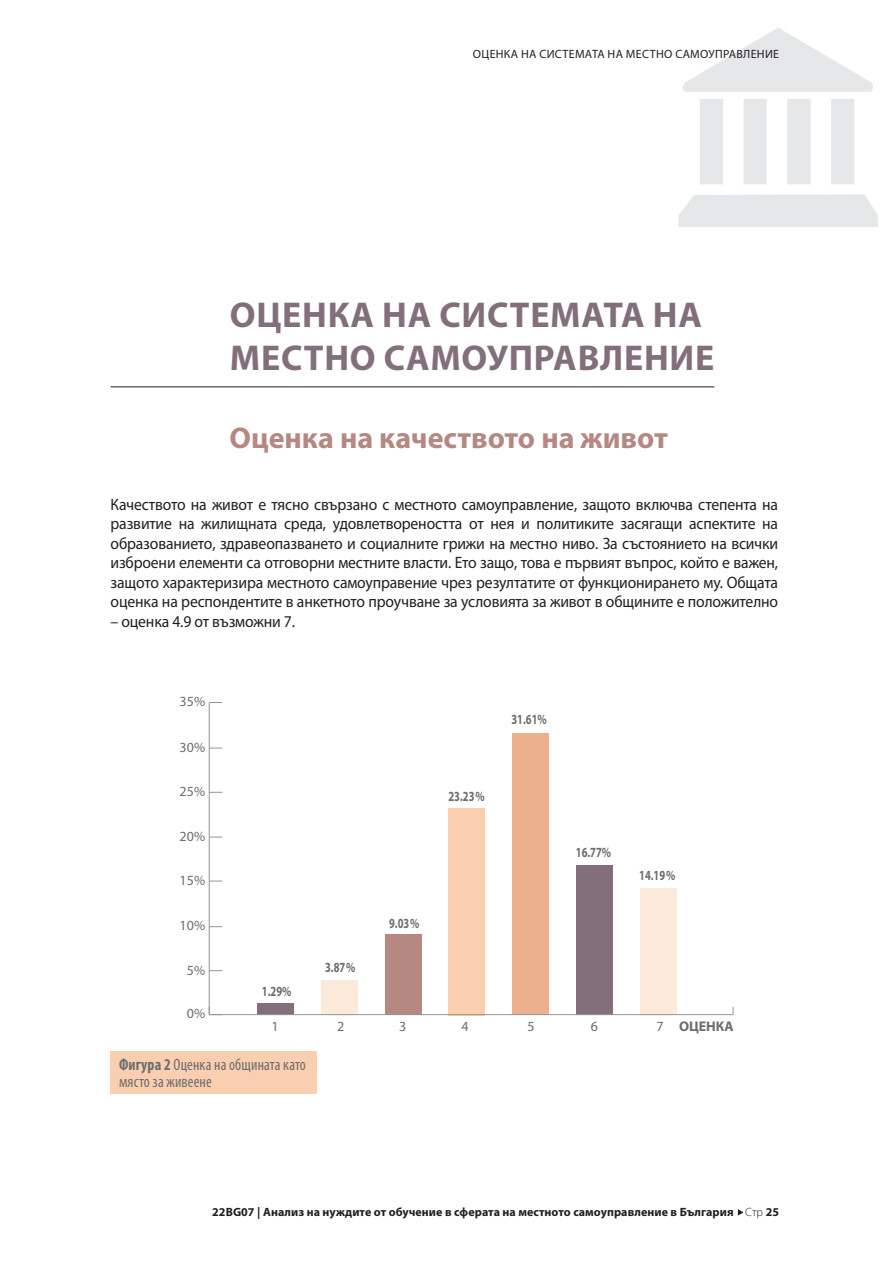
<style>
.page{position:relative;width:893px;height:1263px;background:#fff}
.page>*{position:absolute;margin:0;border:0;box-sizing:border-box;transform-origin:0 0}
.Chapitre_Titre-ok{font:700 36px/43.2px "Myriad Pro";letter-spacing:.02em;color:#836f7b}
._1_Titre-couleur{font:700 30px "Myriad Pro";color:#b58882}
._3_Texte-ok{font:16.5px/19.5px "Myriad Pro";letter-spacing:-.01em;color:#231f20;text-align:justify;scale:.95 1}
.Legende_condensed{font:condensed 16.5px/16.5px "Myriad Pro";letter-spacing:.01em;color:#6c6d70;scale:.95 1}
.t1{font:700 14.1px "Myriad Pro";color:#6c6d70;scale:.75 1}
.t2{font:14.1px "Myriad Pro";color:#6c6d70}
.t3{font:700 14.1px "Myriad Pro";color:#6c6d70}
.t4{font:700 12px "Myriad Pro";letter-spacing:.005em;color:#231f20}
.Tetiere_ok{font:12px "Myriad Pro";letter-spacing:.025em;color:#231f20}
.s1{font-weight:400}
.s2{font-weight:700}
.s3{font-weight:300}
</style>
<div class="page">
<svg style="left:738px;top:1209px;width:5px;height:6px"></svg>
<svg style="left:678px;top:28px;width:200px;height:199px"></svg>
<hr style="left:111px;top:386px;width:603px;height:1px;background:#231f20">
<div style="left:640px;top:889px;width:36px;height:126px;background:#fbe9d9"></div>
<div style="left:576px;top:866px;width:37px;height:149px;background:#836f7b"></div>
<div style="left:512px;top:733px;width:37px;height:282px;background:#ecb18c"></div>
<div style="left:449px;top:808px;width:36px;height:207px;background:#facfaf"></div>
<div style="left:385px;top:935px;width:37px;height:80px;background:#b58882"></div>
<div style="left:321px;top:981px;width:37px;height:34px;background:#fbe9d9"></div>
<div style="left:257px;top:1004px;width:37px;height:11px;background:#836f7b"></div>
<hr style="left:209px;top:702px;width:1px;height:313px;background:#939598">
<svg style="left:210px;top:970px;width:12px;height:1px"></svg>
<svg style="left:209px;top:926px;width:13px;height:1px"></svg>
<svg style="left:209px;top:881px;width:13px;height:1px"></svg>
<svg style="left:209px;top:837px;width:13px;height:1px"></svg>
<svg style="left:209px;top:792px;width:13px;height:1px"></svg>
<svg style="left:209px;top:748px;width:13px;height:1px"></svg>
<svg style="left:209px;top:702px;width:13px;height:1px"></svg>
<hr style="left:209px;top:1014px;width:524px;height:1px;background:#939598">
<div style="left:111px;top:1052px;width:206px;height:42px;background:#facfaf"></div>
<p class="Tetiere_ok" style="left:473px;top:46px;width:308px">ОЦЕНКА НА СИСТЕМАТА НА МЕСТНО САМОУПРАВЛЕНИЕ</p>
<p class="Chapitre_Titre-ok" style="left:230px;top:292px;width:486px">ОЦЕНКА НА СИСТЕМАТА НА<br>МЕСТНО САМОУПРАВЛЕНИЕ</p>
<p class="_1_Titre-couleur" style="left:230px;top:418px;width:440px">Оценка на качеството на живот</p>
<p class="_3_Texte-ok" style="left:111px;top:494px;width:704px">Качеството на живот е тясно свързано с местното самоуправление, защото включва степента на развитие на жилищната среда, удовлетвореността от нея и политиките засягащи аспектите на образованието, здравеопазването и социалните грижи на местно ниво. За състоянието на всички изброени елементи са отговорни местните власти. Ето защо, това е първият въпрос, който е важен, защото характеризира местното самоуправение чрез резултатите от функционирането му. Общата оценка на респондентите в анкетното проучване за условията за живот в общините е положително</p>
<p class="_3_Texte-ok" style="left:111px;top:611px;width:196px">– оценка 4.9 от възможни 7.</p>
<p class="t2" style="left:180px;top:692px;width:27px">35%</p>
<p class="t2" style="left:180px;top:739px;width:27px">30%</p>
<p class="t2" style="left:180px;top:783px;width:27px">25%</p>
<p class="t2" style="left:180px;top:827px;width:27px">20%</p>
<p class="t2" style="left:180px;top:872px;width:27px">15%</p>
<p class="t2" style="left:180px;top:917px;width:27px">10%</p>
<p class="t2" style="left:187px;top:961px;width:20px">5%</p>
<p class="t2" style="left:187px;top:1005px;width:20px">0%</p>
<p class="t1" style="left:262px;top:982px;width:41px">1.29%</p>
<p class="t1" style="left:325px;top:958px;width:42px">3.87 %</p>
<p class="t1" style="left:448px;top:787px;width:50px">23.23 %</p>
<p class="t1" style="left:511px;top:710px;width:49px">31.61%</p>
<p class="t1" style="left:389px;top:914px;width:42px">9.03 %</p>
<p class="t1" style="left:576px;top:843px;width:49px">16.77%</p>
<p class="t1" style="left:639px;top:866px;width:50px">14.19 %</p>
<p class="t2" style="left:271px;top:1017px;width:9px">1</p>
<p class="t2" style="left:337px;top:1017px;width:9px">2</p>
<p class="t2" style="left:399px;top:1017px;width:9px">3</p>
<p class="t2" style="left:461px;top:1017px;width:9px">4</p>
<p class="t2" style="left:528px;top:1017px;width:9px">5</p>
<p class="t2" style="left:591px;top:1017px;width:9px">6</p>
<p class="t3" style="left:657px;top:1017px;width:79px"><span class="s1">7</span> ОЦЕНКА</p>
<p class="Legende_condensed" style="left:119px;top:1056px;width:198px"><span class="s2">Фигура 2</span> Оценка на общината като място за живеене</p>
<p class="t4" style="left:212px;top:1204px;width:568px">22BG07 | Анализ на нуждите от обучение в сферата на местното самоуправление в България <span class="s3">Cтр</span> 25</p>
</div>
